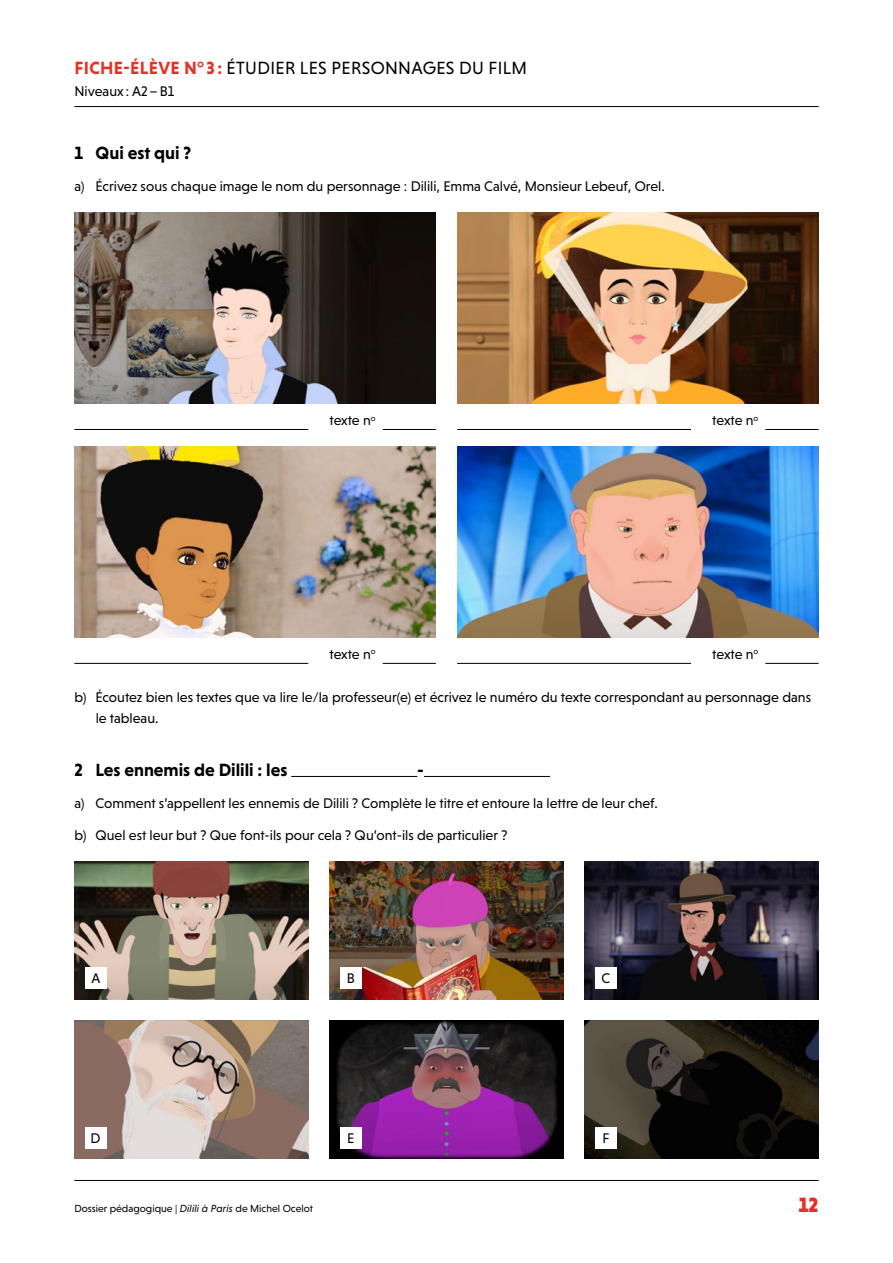
<style>
.page{position:relative;width:893px;height:1263px;background:#fff}
.page>*{position:absolute;margin:0;border:0;box-sizing:border-box;transform-origin:0 0}
.t1{font:900 21px "Niveau Grotesk";color:#e73025}
.t2{font:18px "Niveau Grotesk";letter-spacing:.015em;color:#000}
.t3{font:700 18px "Niveau Grotesk";color:#000}
.t4{font:14.25px/21.3px "Niveau Grotesk";color:#000}
.t5{font:10.5px "Niveau Grotesk";color:#000}
.s1{font-weight:700;color:#e73025}
.s2{font-style:italic}
</style>
<div class="page">
<hr style="left:74px;top:1180px;width:745px;height:1px;background:#000">
<hr style="left:74px;top:106px;width:745px;height:1px;background:#000">
<img style="left:74px;top:213px;width:362px;height:191px">
<img style="left:457px;top:446px;width:362px;height:192px">
<img style="left:457px;top:213px;width:362px;height:191px">
<img style="left:74px;top:446px;width:362px;height:192px">
<hr style="left:74px;top:429px;width:234px;height:1px;background:#000">
<hr style="left:74px;top:663px;width:234px;height:1px;background:#000">
<hr style="left:383px;top:429px;width:53px;height:1px;background:#000">
<hr style="left:383px;top:663px;width:53px;height:1px;background:#000">
<hr style="left:457px;top:429px;width:234px;height:1px;background:#000">
<hr style="left:457px;top:663px;width:234px;height:1px;background:#000">
<hr style="left:765px;top:429px;width:54px;height:1px;background:#000">
<hr style="left:765px;top:663px;width:54px;height:1px;background:#000">
<hr style="left:291px;top:776px;width:126px;height:1px;background:#000">
<hr style="left:424px;top:776px;width:126px;height:1px;background:#000">
<img style="left:74px;top:861px;width:234px;height:138px">
<img style="left:74px;top:1020px;width:234px;height:139px">
<img style="left:330px;top:861px;width:233px;height:138px">
<img style="left:330px;top:1020px;width:233px;height:139px">
<img style="left:585px;top:861px;width:234px;height:138px">
<img style="left:585px;top:1020px;width:234px;height:139px">
<div style="left:85px;top:967px;width:21px;height:22px;background:#fff"></div>
<div style="left:595px;top:967px;width:22px;height:22px;background:#fff"></div>
<div style="left:340px;top:1127px;width:21px;height:21px;background:#fff"></div>
<div style="left:340px;top:967px;width:21px;height:22px;background:#fff"></div>
<div style="left:85px;top:1127px;width:21px;height:21px;background:#fff"></div>
<div style="left:595px;top:1127px;width:22px;height:21px;background:#fff"></div>
<p class="t2" style="left:75px;top:58px;width:454px"><span class="s1">FICHE-ÉLÈVE N° 3 :</span> ÉTUDIER LES PERSONNAGES DU FILM</p>
<p class="t4" style="left:74px;top:80px;width:101px">Niveaux : A2–B1</p>
<p class="t3" style="left:74px;top:143px;width:118px">1 Qui est qui ?</p>
<p class="t4" style="left:74px;top:176px;width:592px">a) Écrivez sous chaque image le nom du personnage : Dilili, Emma Calvé, Monsieur Lebeuf, Orel.</p>
<p class="t4" style="left:330px;top:410px;width:48px">texte n<sup>o</sup></p>
<p class="t4" style="left:712px;top:410px;width:48px">texte n<sup>o</sup></p>
<p class="t4" style="left:712px;top:643px;width:48px">texte n<sup>o</sup></p>
<p class="t4" style="left:96px;top:686px;width:717px;text-indent:-21px">b) Écoutez bien les textes que va lire le/la professeur(e) et écrivez le numéro du texte correspondant au personnage dans le tableau.</p>
<p class="t3" style="left:74px;top:759px;width:214px">2 Les ennemis de Dilili : les</p>
<p class="t3" style="left:417px;top:759px;width:8px">-</p>
<p class="t4" style="left:74px;top:792px;width:585px">a) Comment s’appellent les ennemis de Dilili ? Complète le titre et entoure la lettre de leur chef.</p>
<p class="t4" style="left:74px;top:824px;width:435px">b) Quel est leur but ? Que font-ils pour cela ? Qu’ont-ils de particulier ?</p>
<p class="t4" style="left:330px;top:643px;width:48px">texte n<sup>o</sup></p>
<p class="t4" style="left:91px;top:968px;width:10px">A</p>
<p class="t4" style="left:602px;top:968px;width:10px">C</p>
<p class="t4" style="left:347px;top:968px;width:9px">B</p>
<p class="t4" style="left:91px;top:1127px;width:12px">D</p>
<p class="t4" style="left:602px;top:1127px;width:9px">F</p>
<p class="t4" style="left:347px;top:1127px;width:9px">E</p>
<p class="t5" style="left:74px;top:1202px;width:240px">Dossier pédagogique | <span class="s2">Dilili à Paris</span> de Michel Ocelot</p>
<h1 class="t1" style="left:798px;top:1192px;width:22px">12</h1>
</div>
